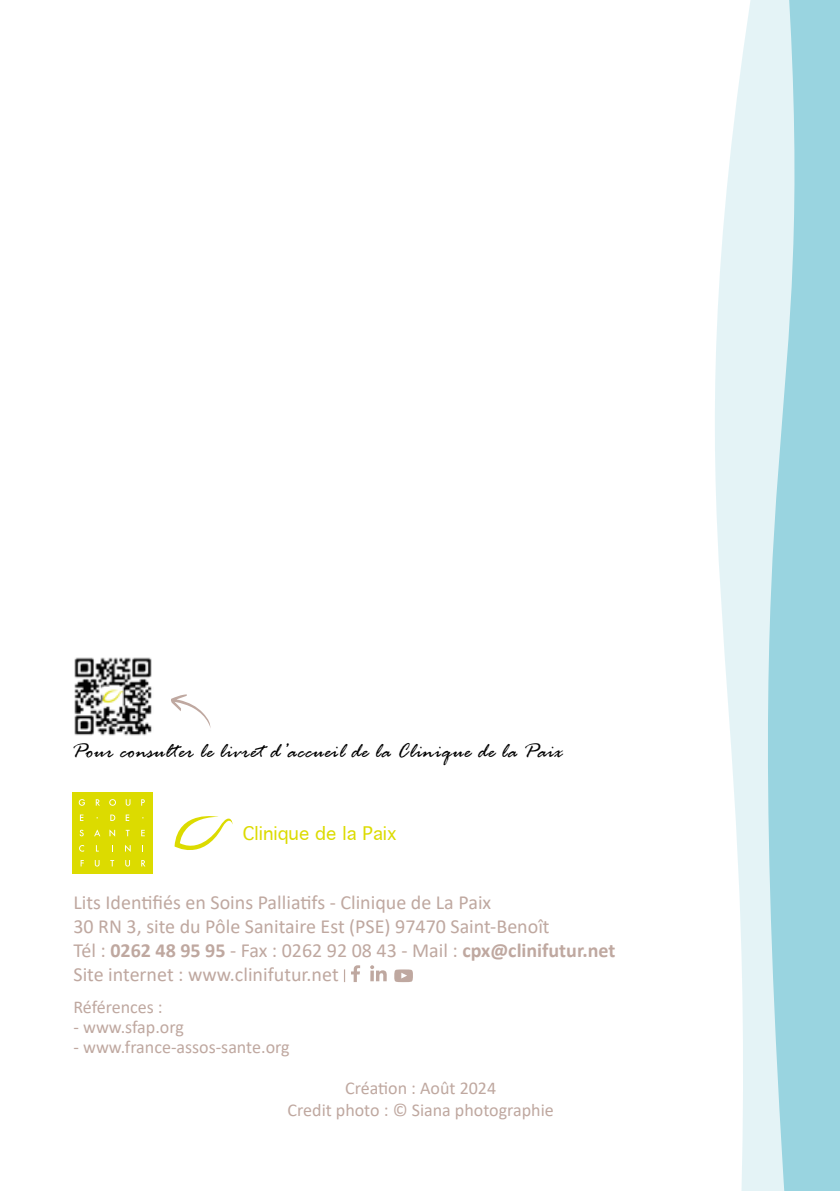
<style>
.page{position:relative;width:840px;height:1191px;background:#fff}
.page>*{position:absolute;margin:0;border:0;box-sizing:border-box;transform-origin:0 0}
.t1{font:italic 22px "Rage";letter-spacing:.02em;color:#000}
.t2{font:20px/24px "Calibri";color:#bfa8a0}
.t3{font:18px/21.6px "Calibri";color:#bfa8a0;text-align:center}
.t4{font:18px "Geneva";color:#dcdb00}
.s1{font-weight:700}
</style>
<div class="page">
<svg style="left:344px;top:969px;width:1px;height:13px"></svg>
<svg style="left:351px;top:965px;width:9px;height:17px"></svg>
<svg style="left:394px;top:969px;width:19px;height:13px"></svg>
<svg style="left:370px;top:965px;width:16px;height:16px"></svg>
<svg style="left:174px;top:816px;width:59px;height:34px"></svg>
<div style="left:72px;top:792px;width:81px;height:81px;background:#dcdb00"></div>
<svg style="left:79px;top:799px;width:6px;height:6px"></svg>
<svg style="left:96px;top:799px;width:4px;height:6px"></svg>
<svg style="left:109px;top:799px;width:7px;height:6px"></svg>
<svg style="left:126px;top:799px;width:4px;height:6px"></svg>
<svg style="left:141px;top:799px;width:4px;height:6px"></svg>
<svg style="left:80px;top:814px;width:3px;height:7px"></svg>
<svg style="left:110px;top:814px;width:5px;height:7px"></svg>
<svg style="left:126px;top:814px;width:3px;height:7px"></svg>
<svg style="left:80px;top:829px;width:4px;height:7px"></svg>
<svg style="left:94px;top:829px;width:6px;height:7px"></svg>
<svg style="left:109px;top:829px;width:6px;height:7px"></svg>
<svg style="left:126px;top:830px;width:3px;height:6px"></svg>
<svg style="left:141px;top:830px;width:4px;height:6px"></svg>
<svg style="left:79px;top:845px;width:5px;height:6px"></svg>
<svg style="left:125px;top:845px;width:6px;height:7px"></svg>
<svg style="left:81px;top:860px;width:3px;height:6px"></svg>
<svg style="left:95px;top:860px;width:4px;height:6px"></svg>
<svg style="left:110px;top:860px;width:4px;height:6px"></svg>
<svg style="left:125px;top:860px;width:5px;height:6px"></svg>
<svg style="left:141px;top:860px;width:4px;height:6px"></svg>
<svg style="left:715px;top:152px;width:16px;height:588px;fill:#e4f3f6"></svg>
<svg style="left:731px;top:0;width:108px;height:1191px;background:#bde2ea"></svg>
<img style="left:74px;top:657px;width:78px;height:79px">
<svg style="left:171px;top:694px;width:39px;height:32px"></svg>
<p class="t1" style="left:72px;top:739px;width:492px">Pour consulter le livret d’accueil de la Clinique de la Paix</p>
<p class="t4" style="left:243px;top:823px;width:155px">Clinique de la Paix</p>
<p class="t2" style="left:73px;top:889px;width:543px">Lits Identifiés en Soins Palliatifs - Clinique de La Paix<br>30 RN 3, site du Pôle Sanitaire Est (PSE) 97470 Saint-Benoît<br>Tél : <span class="s1">0262 48 95 95</span> - Fax : 0262 92 08 43 - Mail : <span class="s1">cpx@clinifutur.net </span>Site internet : www.clinifutur.net</p>
<p class="t3" style="left:73px;top:995px;width:91px">Références :</p>
<p class="t3" style="left:73px;top:1015px;width:112px">- www.sfap.org</p>
<p class="t3" style="left:73px;top:1035px;width:217px">- www.france-assos-sante.org</p>
<p class="t3" style="left:287px;top:1077px;width:267px">Création : Août 2024<br>Credit photo : © Siana photographie</p>
</div>
